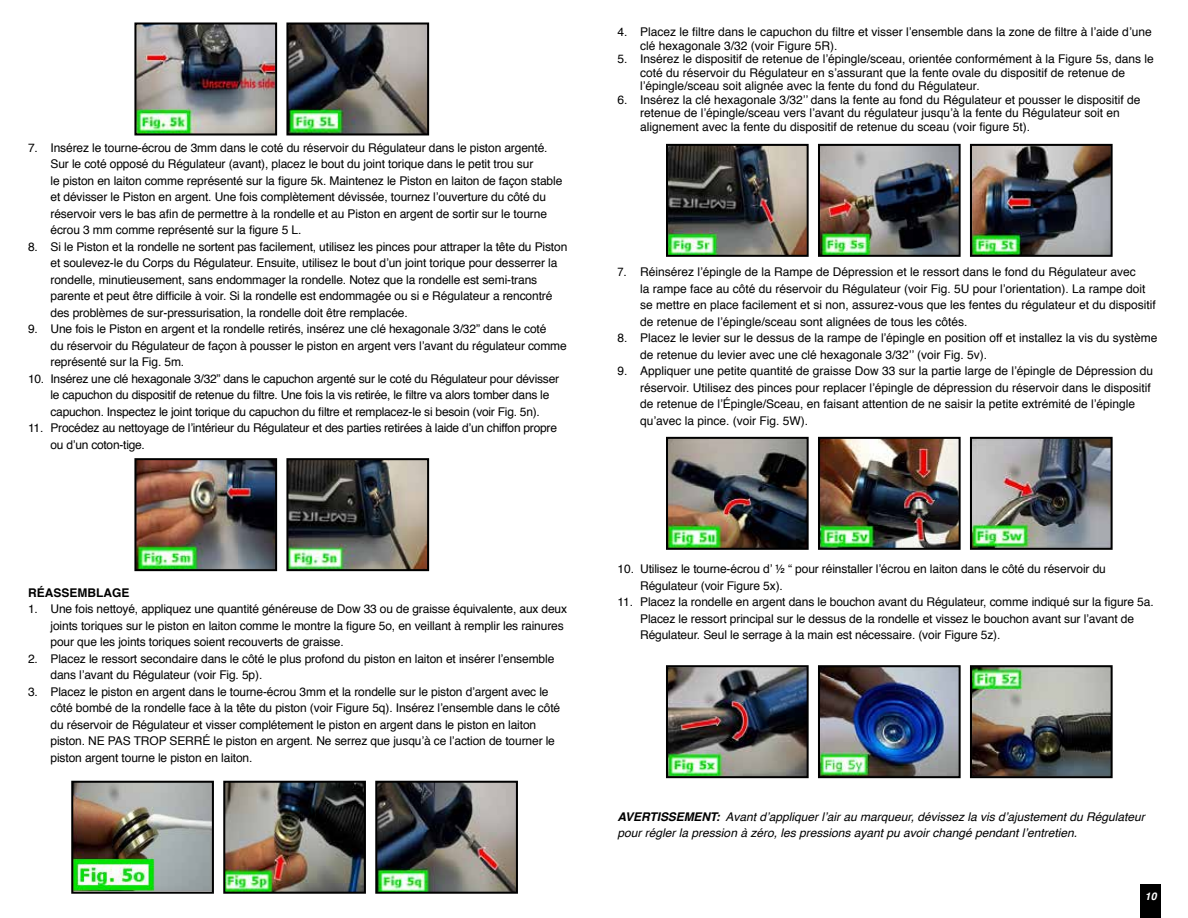
<style>
.page{position:relative;width:1188px;height:918px;background:#fff}
.page>*{position:absolute;margin:0;border:0;box-sizing:border-box;transform-origin:0 0}
.t1{font:12px/16.5px "Helvetica";letter-spacing:-.01em;color:#000}
.t2{font:12px/16.5px "Helvetica";letter-spacing:-.01em;color:#000;scale:.92 1}
.t3{font:italic 12px/16.5px "Helvetica";color:#000}
.t4{font:700 12px "Helvetica";color:#000}
.t5{font:italic 700 10.5px "Helvetica";color:#fff}
.s1{font-weight:700}
</style>
<div class="page">
<div style="left:1140px;top:885px;width:21px;height:33px;background:#000"></div>
<img style="left:137px;top:26px;width:137px;height:106px">
<div style="left:134px;top:23px;width:143px;height:112px;border:2px solid #000"></div>
<img style="left:137px;top:461px;width:137px;height:107px">
<div style="left:134px;top:458px;width:143px;height:113px;border:2px solid #000"></div>
<img style="left:74px;top:784px;width:137px;height:107px">
<div style="left:71px;top:781px;width:143px;height:113px;border:2px solid #000"></div>
<img style="left:289px;top:26px;width:137px;height:106px">
<div style="left:286px;top:23px;width:143px;height:112px;border:2px solid #000"></div>
<img style="left:289px;top:461px;width:137px;height:107px">
<div style="left:286px;top:458px;width:143px;height:113px;border:2px solid #000"></div>
<img style="left:226px;top:784px;width:137px;height:107px">
<div style="left:223px;top:781px;width:143px;height:113px;border:2px solid #000"></div>
<img style="left:821px;top:147px;width:137px;height:107px">
<div style="left:818px;top:144px;width:143px;height:113px;border:2px solid #000"></div>
<img style="left:669px;top:147px;width:137px;height:107px">
<div style="left:666px;top:144px;width:143px;height:113px;border:2px solid #000"></div>
<img style="left:973px;top:147px;width:137px;height:107px">
<div style="left:970px;top:144px;width:143px;height:113px;border:2px solid #000"></div>
<img style="left:821px;top:440px;width:137px;height:107px">
<div style="left:818px;top:437px;width:143px;height:113px;border:2px solid #000"></div>
<img style="left:669px;top:440px;width:137px;height:107px">
<div style="left:666px;top:437px;width:143px;height:113px;border:2px solid #000"></div>
<img style="left:973px;top:440px;width:137px;height:107px">
<div style="left:970px;top:437px;width:143px;height:113px;border:2px solid #000"></div>
<img style="left:821px;top:668px;width:137px;height:107px">
<div style="left:818px;top:665px;width:143px;height:113px;border:2px solid #000"></div>
<img style="left:669px;top:668px;width:137px;height:107px">
<div style="left:666px;top:665px;width:143px;height:113px;border:2px solid #000"></div>
<img style="left:973px;top:668px;width:137px;height:107px">
<div style="left:970px;top:665px;width:143px;height:113px;border:2px solid #000"></div>
<img style="left:378px;top:784px;width:137px;height:107px">
<div style="left:375px;top:781px;width:143px;height:113px;border:2px solid #000"></div>
<p class="t1" style="left:51px;top:139px;width:513px;text-indent:-22px">7. Insérez le tourne-écrou de 3mm dans le coté du réservoir du Régulateur dans le piston argenté.<br>Sur le coté opposé du Régulateur (avant), placez le bout du joint torique dans le petit trou sur<br>le piston en laiton comme représenté sur la figure 5k. Maintenez le Piston en laiton de façon stable et dévisser le Piston en argent. Une fois complètement dévissée, tournez l’ouverture du côté du réservoir vers le bas afin de permettre à la rondelle et au Piston en argent de sortir sur le tourne écrou 3 mm comme représenté sur la figure 5 L.</p>
<p class="t1" style="left:51px;top:238px;width:518px;text-indent:-22px">8. Si le Piston et la rondelle ne sortent pas facilement, utilisez les pinces pour attraper la tête du Piston et soulevez-le du Corps du Régulateur. Ensuite, utilisez le bout d’un joint torique pour desserrer la rondelle, minutieusement, sans endommager la rondelle. Notez que la rondelle est semi-trans parente et peut être difficile à voir. Si la rondelle est endommagée ou si e Régulateur a rencontré des problèmes de sur-pressurisation, la rondelle doit être remplacée.</p>
<p class="t1" style="left:51px;top:321px;width:518px;text-indent:-22px">9. Une fois le Piston en argent et la rondelle retirés, insérez une clé hexagonale 3/32” dans le coté<br>du réservoir du Régulateur de façon à pousser le piston en argent vers l’avant du régulateur comme représenté sur la Fig. 5m.</p>
<p class="t1" style="left:51px;top:370px;width:510px;text-indent:-22px">10. Insérez une clé hexagonale 3/32” dans le capuchon argenté sur le coté du Régulateur pour dévisser le capuchon du dispositif de retenue du filtre. Une fois la vis retirée, le filtre va alors tomber dans le capuchon. Inspectez le joint torique du capuchon du filtre et remplacez-le si besoin (voir Fig. 5n).</p>
<p class="t1" style="left:51px;top:420px;width:508px;text-indent:-22px">11. Procédez au nettoyage de l’intérieur du Régulateur et des parties retirées à laide d’un chiffon propre ou d’un coton-tige.</p>
<p class="t4" style="left:28px;top:583px;width:103px">RÉASSEMBLAGE</p>
<p class="t1" style="left:51px;top:601px;width:518px;text-indent:-22px">1. Une fois nettoyé, appliquez une quantité généreuse de Dow 33 ou de graisse équivalente, aux deux joints toriques sur le piston en laiton comme le montre la figure 5o, en veillant à remplir les rainures pour que les joints toriques soient recouverts de graisse.</p>
<p class="t1" style="left:51px;top:651px;width:505px;text-indent:-22px">2. Placez le ressort secondaire dans le côté le plus profond du piston en laiton et insérer l’ensemble dans l’avant du Régulateur (voir Fig. 5p).</p>
<p class="t1" style="left:51px;top:684px;width:511px;text-indent:-22px">3. Placez le piston en argent dans le tourne-écrou 3mm et la rondelle sur le piston d’argent avec le côté bombé de la rondelle face à la tête du piston (voir Figure 5q). Insérez l’ensemble dans le côté du réservoir de Régulateur et visser complétement le piston en argent dans le piston en laiton piston. NE PAS TROP SERRÉ le piston en argent. Ne serrez que jusqu’à ce l’action de tourner le piston argent tourne le piston en laiton.</p>
<p class="t1" style="left:640px;top:25px;width:513px;line-height:13.5px;text-indent:-22px">4. Placez le filtre dans le capuchon du filtre et visser l’ensemble dans la zone de filtre à l’aide d’une clé hexagonale 3/32 (voir Figure 5R).</p>
<p class="t1" style="left:640px;top:52px;width:515px;line-height:13.5px;text-indent:-22px">5. Insérez le dispositif de retenue de l’épingle/sceau, orientée conformément à la Figure 5s, dans le coté du réservoir du Régulateur en s’assurant que la fente ovale du dispositif de retenue de l’épingle/sceau soit alignée avec la fente du fond du Régulateur.</p>
<p class="t1" style="left:640px;top:93px;width:502px;line-height:13.5px;text-indent:-22px">6. Insérez la clé hexagonale 3/32’’ dans la fente au fond du Régulateur et pousser le dispositif de retenue de l’épingle/sceau vers l’avant du régulateur jusqu’à la fente du Régulateur soit en alignement avec la fente du dispositif de retenue du sceau (voir figure 5t).</p>
<p class="t2" style="left:640px;top:264px;width:562px;text-indent:-23px">7. Réinsérez l’épingle de la Rampe de Dépression et le ressort dans le fond du Régulateur avec<br>la rampe face au côté du réservoir du Régulateur (voir Fig. 5U pour l’orientation). La rampe doit se mettre en place facilement et si non, assurez-vous que les fentes du régulateur et du dispositif de retenue de l’épingle/sceau sont alignées de tous les côtés.</p>
<p class="t1" style="left:640px;top:330px;width:519px;text-indent:-22px">8. Placez le levier sur le dessus de la rampe de l’épingle en position off et installez la vis du système de retenue du levier avec une clé hexagonale 3/32’’ (voir Fig. 5v).</p>
<p class="t1" style="left:640px;top:363px;width:514px;text-indent:-22px">9. Appliquer une petite quantité de graisse Dow 33 sur la partie large de l’épingle de Dépression du réservoir. Utilisez des pinces pour replacer l’épingle de dépression du réservoir dans le dispositif de retenue de l’Épingle/Sceau, en faisant attention de ne saisir la petite extrémité de l’épingle qu’avec la pince. (voir Fig. 5W).</p>
<p class="t1" style="left:640px;top:561px;width:467px;text-indent:-22px">10. Utilisez le tourne-écrou d’ ½ “ pour réinstaller l’écrou en laiton dans le côté du réservoir du<br>Régulateur (voir Figure 5x).</p>
<p class="t1" style="left:640px;top:594px;width:515px;text-indent:-22px">11. Placez la rondelle en argent dans le bouchon avant du Régulateur, comme indiqué sur la figure 5a.<br>Placez le ressort principal sur le dessus de la rondelle et vissez le bouchon avant sur l’avant de<br>Régulateur. Seul le serrage à la main est nécessaire. (voir Figure 5z).</p>
<p class="t3" style="left:618px;top:808px;width:529px"><span class="s1">AVERTISSEMENT:</span> Avant d’appliquer l’air au marqueur, dévissez la vis d’ajustement du Régulateur pour régler la pression à zéro, les pressions ayant pu avoir changé pendant l’entretien.</p>
<p class="t5" style="left:1145px;top:888px;width:13px">10</p>
</div>
